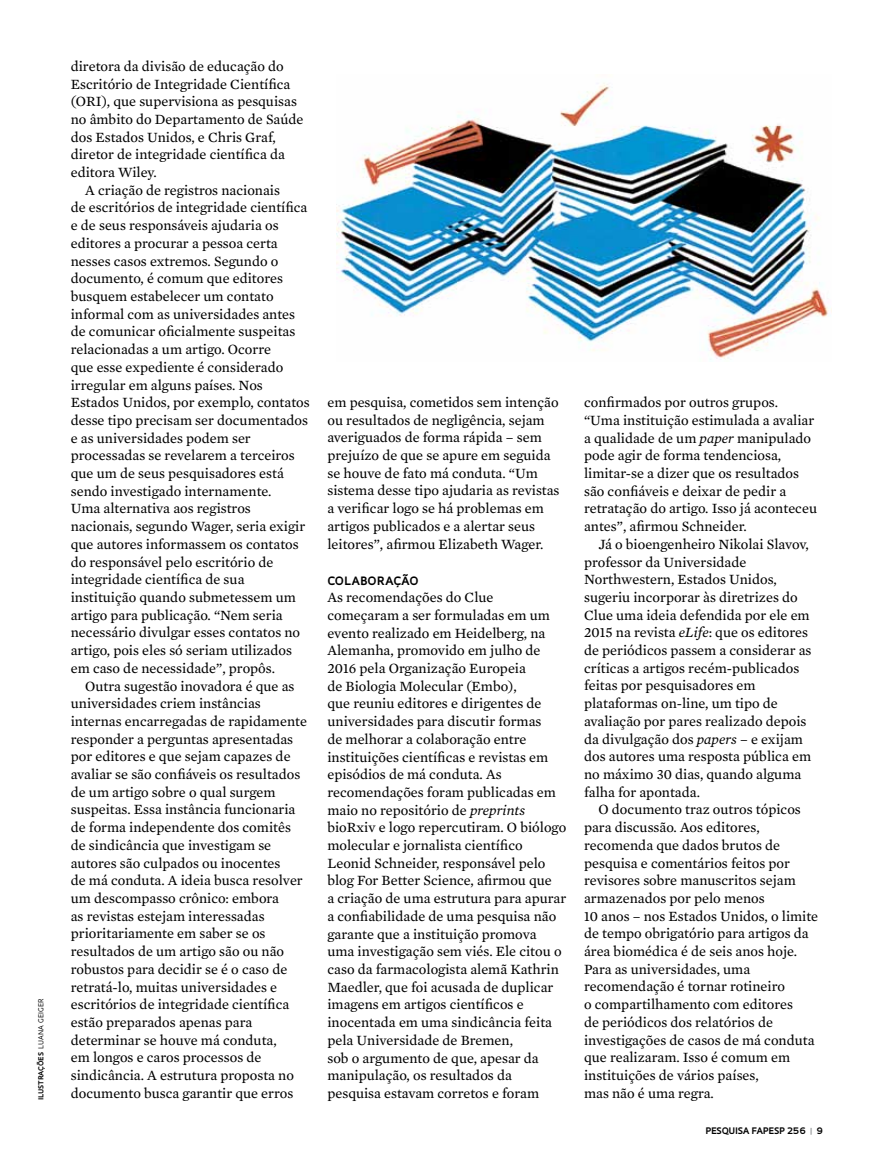
<style>
.page{position:relative;width:885px;height:1169px;background:#fff}
.page>*{position:absolute;margin:0;border:0;box-sizing:border-box;transform-origin:0 0}
.t1{font:14.4px/17.7px "Mercury Text G2";color:#000}
.t2{font:700 11.25px "Oculum";letter-spacing:.04em;color:#000}
.t3{font:700 8.7px "Oculum";letter-spacing:.005em;color:#000}
.t4{font:700 6.75px "Oculum";letter-spacing:.01em;color:#000}
.s1{font-weight:400}
.s2{font-style:italic}
.s3{color:#939598}
</style>
<div class="page">
<img style="left:336px;top:83px;width:496px;height:277px">
<p class="t4" style="left:36px;top:1100px;width:103px;rotate:-90deg">ILUSTRAÇÕES <span class="s1">luana geiger</span></p>
<p class="t1" style="left:71px;top:56px;width:215px">diretora da divisão de educação do</p>
<p class="t1" style="left:71px;top:74px;width:221px">Escritório de Integridade Científica</p>
<p class="t1" style="left:71px;top:92px;width:228px">(ORI), que supervisiona as pesquisas</p>
<p class="t1" style="left:71px;top:110px;width:234px">no âmbito do Departamento de Saúde</p>
<p class="t1" style="left:71px;top:127px;width:207px">dos Estados Unidos, e Chris Graf,</p>
<p class="t1" style="left:71px;top:145px;width:216px">diretor de integridade científica da</p>
<p class="t1" style="left:71px;top:163px;width:88px">editora Wiley.</p>
<p class="t1" style="left:85px;top:180px;width:196px">A criação de registros nacionais</p>
<p class="t1" style="left:71px;top:198px;width:238px">de escritórios de integridade científica</p>
<p class="t1" style="left:71px;top:216px;width:209px">e de seus responsáveis ajudaria os</p>
<p class="t1" style="left:71px;top:233px;width:209px">editores a procurar a pessoa certa</p>
<p class="t1" style="left:71px;top:251px;width:209px">nesses casos extremos. Segundo o</p>
<p class="t1" style="left:71px;top:269px;width:214px">documento, é comum que editores</p>
<p class="t1" style="left:71px;top:287px;width:204px">busquem estabelecer um contato</p>
<p class="t1" style="left:71px;top:304px;width:226px">informal com as universidades antes</p>
<p class="t1" style="left:71px;top:322px;width:226px">de comunicar oficialmente suspeitas</p>
<p class="t1" style="left:71px;top:340px;width:202px">relacionadas a um artigo. Ocorre</p>
<p class="t1" style="left:71px;top:357px;width:214px">que esse expediente é considerado</p>
<p class="t1" style="left:71px;top:375px;width:194px">irregular em alguns países. Nos</p>
<p class="t1" style="left:71px;top:393px;width:240px">Estados Unidos, por exemplo, contatos</p>
<p class="t1" style="left:71px;top:410px;width:239px">desse tipo precisam ser documentados</p>
<p class="t1" style="left:71px;top:428px;width:182px">e as universidades podem ser</p>
<p class="t1" style="left:71px;top:446px;width:226px">processadas se revelarem a terceiros</p>
<p class="t1" style="left:71px;top:463px;width:215px">que um de seus pesquisadores está</p>
<p class="t1" style="left:71px;top:481px;width:202px">sendo investigado internamente.</p>
<p class="t1" style="left:71px;top:499px;width:182px">Uma alternativa aos registros</p>
<p class="t1" style="left:71px;top:517px;width:236px">nacionais, segundo Wager, seria exigir</p>
<p class="t1" style="left:71px;top:534px;width:229px">que autores informassem os contatos</p>
<p class="t1" style="left:71px;top:552px;width:204px">do responsável pelo escritório de</p>
<p class="t1" style="left:71px;top:570px;width:175px">integridade científica de sua</p>
<p class="t1" style="left:71px;top:587px;width:227px">instituição quando submetessem um</p>
<p class="t1" style="left:71px;top:605px;width:213px">artigo para publicação. “Nem seria</p>
<p class="t1" style="left:71px;top:623px;width:231px">necessário divulgar esses contatos no</p>
<p class="t1" style="left:71px;top:640px;width:223px">artigo, pois eles só seriam utilizados</p>
<p class="t1" style="left:71px;top:658px;width:206px">em caso de necessidade”, propôs.</p>
<p class="t1" style="left:85px;top:676px;width:211px">Outra sugestão inovadora é que as</p>
<p class="t1" style="left:71px;top:694px;width:192px">universidades criem instâncias</p>
<p class="t1" style="left:71px;top:711px;width:238px">internas encarregadas de rapidamente</p>
<p class="t1" style="left:71px;top:729px;width:224px">responder a perguntas apresentadas</p>
<p class="t1" style="left:71px;top:747px;width:221px">por editores e que sejam capazes de</p>
<p class="t1" style="left:71px;top:764px;width:231px">avaliar se são confiáveis os resultados</p>
<p class="t1" style="left:71px;top:782px;width:206px">de um artigo sobre o qual surgem</p>
<p class="t1" style="left:71px;top:800px;width:226px">suspeitas. Essa instância funcionaria</p>
<p class="t1" style="left:71px;top:817px;width:222px">de forma independente dos comitês</p>
<p class="t1" style="left:71px;top:835px;width:202px">de sindicância que investigam se</p>
<p class="t1" style="left:71px;top:853px;width:211px">autores são culpados ou inocentes</p>
<p class="t1" style="left:71px;top:871px;width:234px">de má conduta. A ideia busca resolver</p>
<p class="t1" style="left:71px;top:888px;width:210px">um descompasso crônico: embora</p>
<p class="t1" style="left:71px;top:906px;width:195px">as revistas estejam interessadas</p>
<p class="t1" style="left:71px;top:924px;width:196px">prioritariamente em saber se os</p>
<p class="t1" style="left:71px;top:941px;width:215px">resultados de um artigo são ou não</p>
<p class="t1" style="left:71px;top:959px;width:218px">robustos para decidir se é o caso de</p>
<p class="t1" style="left:71px;top:977px;width:208px">retratá-lo, muitas universidades e</p>
<p class="t1" style="left:71px;top:994px;width:220px">escritórios de integridade científica</p>
<p class="t1" style="left:71px;top:1012px;width:183px">estão preparados apenas para</p>
<p class="t1" style="left:71px;top:1030px;width:207px">determinar se houve má conduta,</p>
<p class="t1" style="left:71px;top:1047px;width:192px">em longos e caros processos de</p>
<p class="t1" style="left:71px;top:1065px;width:225px">sindicância. A estrutura proposta no</p>
<p class="t1" style="left:71px;top:1083px;width:224px">documento busca garantir que erros</p>
<p class="t1" style="left:327px;top:392px;width:234px">em pesquisa, cometidos sem intenção ou resultados de negligência, sejam averiguados de forma rápida – sem prejuízo de que se apure em seguida se houve de fato má conduta. “Um sistema desse tipo ajudaria as revistas a verificar logo se há problemas em artigos publicados e a alertar seus leitores”, afirmou Elizabeth Wager.</p>
<p class="t2" style="left:327px;top:572px;width:92px">COLABORAÇÃO</p>
<p class="t1" style="left:327px;top:588px;width:240px">As recomendações do Clue começaram a ser formuladas em um evento realizado em Heidelberg, na Alemanha, promovido em julho de 2016 pela Organização Europeia<br>de Biologia Molecular (Embo),<br>que reuniu editores e dirigentes de universidades para discutir formas<br>de melhorar a colaboração entre instituições científicas e revistas em episódios de má conduta. As recomendações foram publicadas em maio no repositório de <span class="s2">preprints </span>bioRxiv e logo repercutiram. O biólogo molecular e jornalista científico Leonid Schneider, responsável pelo blog For Better Science, afirmou que<br>a criação de uma estrutura para apurar a confiabilidade de uma pesquisa não garante que a instituição promova uma investigação sem viés. Ele citou o caso da farmacologista alemã Kathrin Maedler, que foi acusada de duplicar imagens em artigos científicos e inocentada em uma sindicância feita pela Universidade de Bremen,<br>sob o argumento de que, apesar da manipulação, os resultados da pesquisa estavam corretos e foram</p>
<p class="t1" style="left:584px;top:393px;width:235px">confirmados por outros grupos. “Uma instituição estimulada a avaliar a qualidade de um <span class="s2">paper</span> manipulado pode agir de forma tendenciosa, limitar-se a dizer que os resultados são confiáveis e deixar de pedir a retratação do artigo. Isso já aconteceu antes”, afirmou Schneider.</p>
<p class="t1" style="left:584px;top:534px;width:229px;text-indent:14px">Já o bioengenheiro Nikolai Slavov, professor da Universidade Northwestern, Estados Unidos, sugeriu incorporar às diretrizes do Clue uma ideia defendida por ele em 2015 na revista <span class="s2">eLife</span>: que os editores de periódicos passem a considerar as críticas a artigos recém-publicados feitas por pesquisadores em plataformas on-line, um tipo de avaliação por pares realizado depois da divulgação dos <span class="s2">papers</span> – e exijam dos autores uma resposta pública em no máximo 30 dias, quando alguma falha for apontada.</p>
<p class="t1" style="left:584px;top:800px;width:236px;text-indent:14px">O documento traz outros tópicos para discussão. Aos editores, recomenda que dados brutos de pesquisa e comentários feitos por revisores sobre manuscritos sejam armazenados por pelo menos<br>10 anos – nos Estados Unidos, o limite de tempo obrigatório para artigos da área biomédica é de seis anos hoje.<br>Para as universidades, uma recomendação é tornar rotineiro<br>o compartilhamento com editores<br>de periódicos dos relatórios de investigações de casos de má conduta que realizaram. Isso é comum em instituições de vários países,<br>mas não é uma regra.</p>
<p class="t3" style="left:705px;top:1124px;width:119px">PESQUISA FAPESP 256 <span class="s3">|</span> 9</p>
</div>
